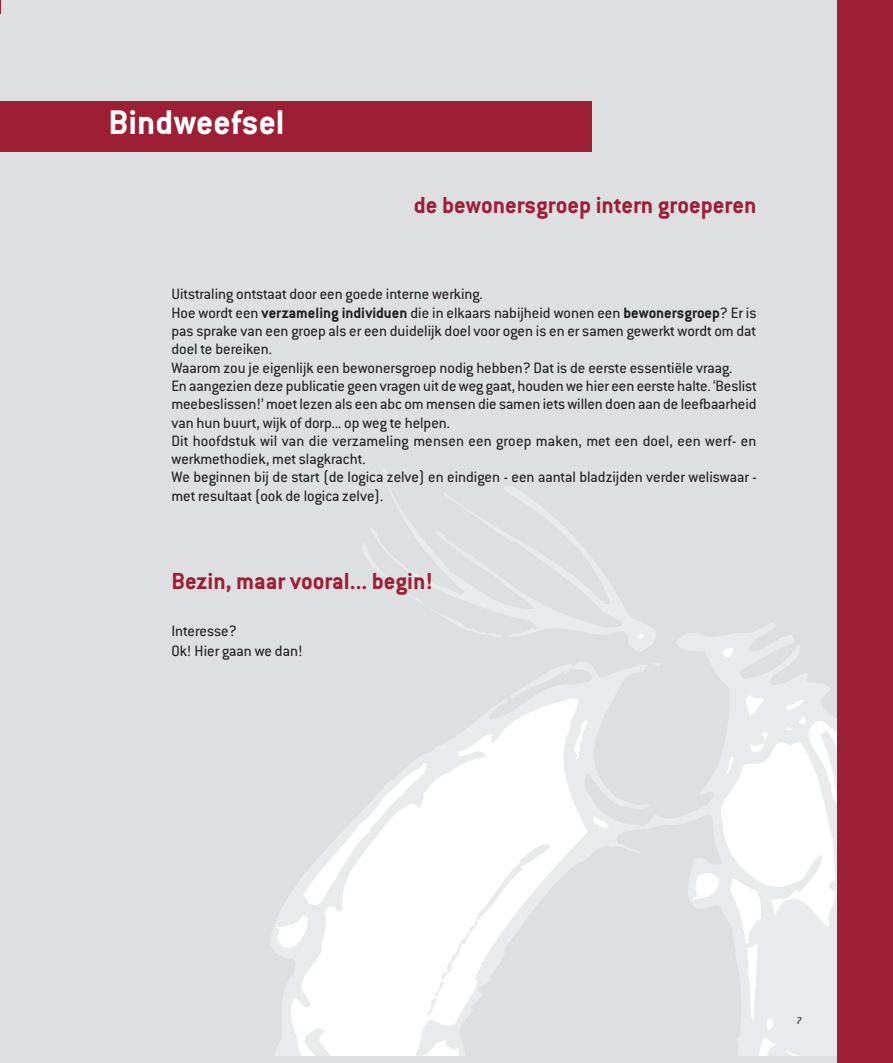
<style>
.page{position:relative;width:893px;height:1063px;background:#fff}
.page>*{position:absolute;margin:0;border:0;box-sizing:border-box;transform-origin:0 0}
.t1{font:700 37.5px "Conduit ITC";color:#fff}
.t2{font:700 25.5px "Conduit ITC";color:#9d1f35}
.t3{font:16.5px/18.3px "Conduit ITC";color:#231f20}
.t4{font:10.5px "Conduit ITC";color:#58595b}
.s1{font-weight:700}
</style>
<div class="page">
<div style="left:0;top:0;width:843px;height:1063px;background:#dedfe0"></div>
<svg style="left:270px;top:623px;width:567px;height:433px"></svg>
<svg style="left:784px;top:1050px;width:21px;height:6px"></svg>
<svg style="left:758px;top:1037px;width:18px;height:19px"></svg>
<svg style="left:721px;top:648px;width:12px;height:10px"></svg>
<svg style="left:693px;top:695px;width:144px;height:335px"></svg>
<svg style="left:651px;top:663px;width:10px;height:3px"></svg>
<svg style="left:370px;top:470px;width:298px;height:184px"></svg>
<svg style="left:638px;top:634px;width:6px;height:5px"></svg>
<svg style="left:594px;top:815px;width:16px;height:13px"></svg>
<svg style="left:588px;top:720px;width:2px;height:39px"></svg>
<svg style="left:288px;top:698px;width:300px;height:358px"></svg>
<svg style="left:361px;top:543px;width:141px;height:96px"></svg>
<svg style="left:274px;top:762px;width:277px;height:256px"></svg>
<div style="left:0;top:101px;width:592px;height:51px;background:#9d1f35"></div>
<div style="left:837px;top:0;width:56px;height:1063px;background:#9d1f35"></div>
<h1 class="t1" style="left:109px;top:111px;width:177px">Bindweefsel</h1>
<h2 class="t2" style="left:414px;top:197px;width:344px">de bewonersgroep intern groeperen</h2>
<p class="t3" style="left:171px;top:287px;width:587px">Uitstraling ontstaat door een goede interne werking.<br>Hoe wordt een <span class="s1">verzameling individuen</span> die in elkaars nabijheid wonen een <span class="s1">bewonersgroep</span>? Er is pas sprake van een groep als er een duidelijk doel voor ogen is en er samen gewerkt wordt om dat doel te bereiken.<br>Waarom zou je eigenlijk een bewonersgroep nodig hebben? Dat is de eerste essentiële vraag.<br>En aangezien deze publicatie geen vragen uit de weg gaat, houden we hier een eerste halte. ‘Beslist meebeslissen!’ moet lezen als een abc om mensen die samen iets willen doen aan de leefbaarheid van hun buurt, wijk of dorp... op weg te helpen.<br>Dit hoofdstuk wil van die verzameling mensen een groep maken, met een doel, een werf- en werkmethodiek, met slagkracht.<br>We beginnen bij de start (de logica zelve) en eindigen - een aantal bladzijden verder weliswaar - met resultaat (ook de logica zelve).</p>
<h2 class="t2" style="left:171px;top:573px;width:263px">Bezin, maar vooral... begin!</h2>
<p class="t3" style="left:171px;top:623px;width:133px;line-height:19.8px">Interesse?<br>Ok! Hier gaan we dan!</p>
<p class="t4" style="left:797px;top:1017px;width:7px">7</p>
</div>
